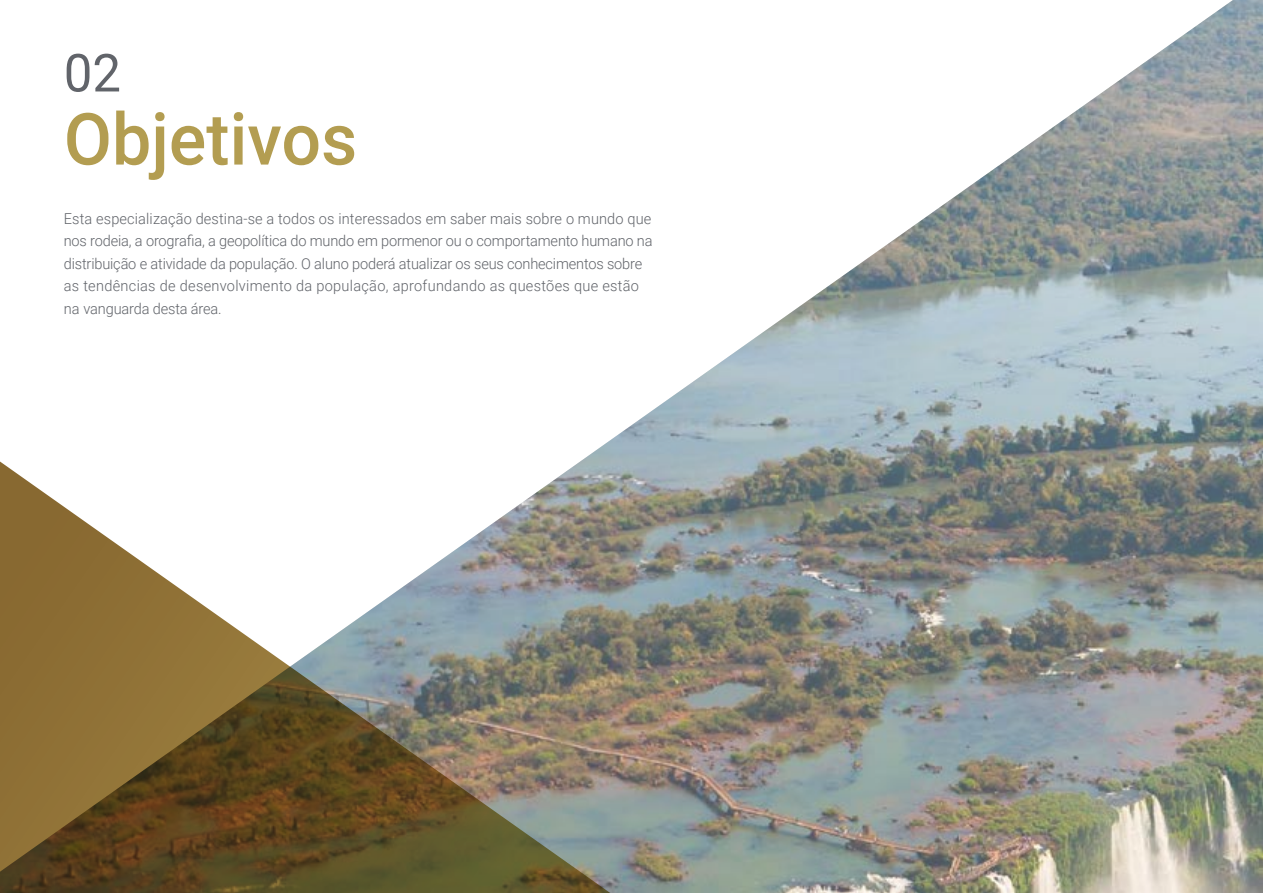
<style>
.page{position:relative;width:1263px;height:893px;background:#fff}
.page>*{position:absolute;margin:0;border:0;box-sizing:border-box;transform-origin:0 0}
.t1{font:500 72px "Roboto";color:#b39d51}
.t2{font:52.5px "Roboto";color:#61646a}
.t3{font:300 15px/22.5px "Roboto";letter-spacing:-.01em;color:#61646a}
</style>
<div class="page">
<img style="left:602px;top:0;width:661px;height:893px">
<svg style="left:0;top:446px;width:640px;height:447px"></svg>
<h2 class="t2" style="left:64px;top:36px;width:59px">02</h2>
<h1 class="t1" style="left:64px;top:89px;width:295px">Objetivos</h1>
<p class="t3" style="left:64px;top:207px;width:590px">Esta especialização destina-se a todos os interessados em saber mais sobre o mundo que nos rodeia, a orografia, a geopolítica do mundo em pormenor ou o comportamento humano na distribuição e atividade da população. O aluno poderá atualizar os seus conhecimentos sobre as tendências de desenvolvimento da população, aprofundando as questões que estão na vanguarda desta área.</p>
</div>
